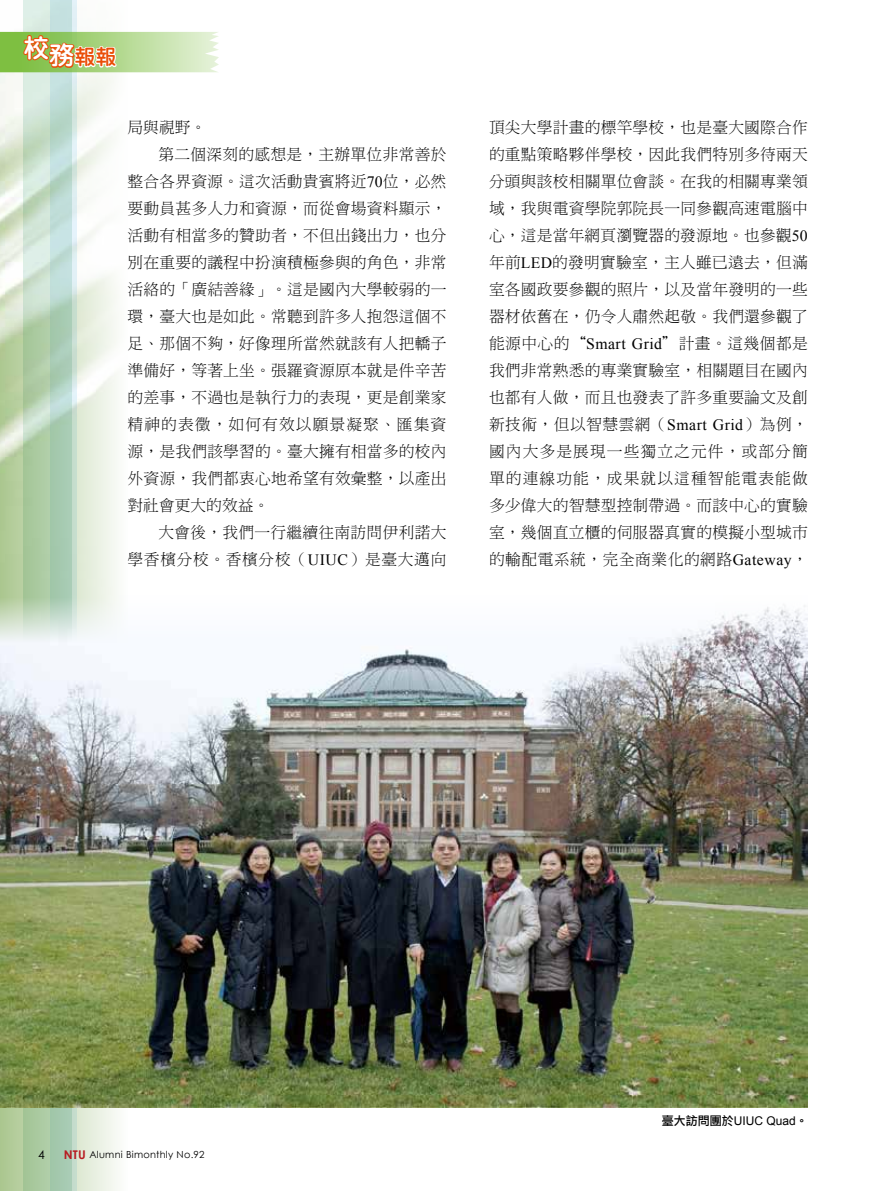
<style>
.page{position:relative;width:893px;height:1191px;background:#fff}
.page>*{position:absolute;margin:0;border:0;box-sizing:border-box;transform-origin:0 0}
.t1{font:25.5px "DF Yuan Std W8";color:#fff}
.t2{font:15.75px/27px "DF Ming Std W3";letter-spacing:.015em;color:#000;text-align:justify}
.t3{font:15.75px "DF Ming Std W3";letter-spacing:.04em;color:#000}
.t4{font:15.75px "DF Ming Std W3";letter-spacing:.07em;color:#000}
.t5{font:12px "Arial";color:#000}
.t6{font:12px "Century Gothic";color:#000}
.t7{font:9.75px "Century Gothic";letter-spacing:.025em;color:#000}
.s1{font-family:"Times New Roman"}
.s2{font-weight:700;font-size:12px;color:#b81c22}
.s3{font-family:"DF Li Hei Std W5"}
</style>
<div class="page">
<img style="left:0;top:72px;width:128px;height:1119px">
<svg style="left:23px;top:0;width:27px;height:1191px;background:#bcd6b8"></svg>
<svg style="left:50px;top:0;width:27px;height:1191px;background:#b6d5c6"></svg>
<svg style="left:0;top:24px;width:219px;height:48px"></svg>
<img style="left:0;top:595px;width:808px;height:512px">
<h1 class="t1" style="left:23px;top:38px;width:94px">校務<sub>報報</sub></h1>
<p class="t2" style="left:128px;top:113px;width:80px">局與視野。</p>
<p class="t2" style="left:159px;top:140px;width:289px">第二個深刻的感想是，主辦單位非常善於</p>
<p class="t2" style="left:128px;top:167px;width:320px">整合各界資源。這次活動貴賓將近<span class="s1">70</span>位，必然</p>
<p class="t2" style="left:128px;top:194px;width:320px">要動員甚多人力和資源，而從會場資料顯示，</p>
<p class="t2" style="left:128px;top:221px;width:320px">活動有相當多的贊助者，不但出錢出力，也分</p>
<p class="t2" style="left:128px;top:248px;width:320px">別在重要的議程中扮演積極參與的角色，非常</p>
<p class="t2" style="left:128px;top:275px;width:320px">活絡的「廣結善緣」。這是國內大學較弱的一</p>
<p class="t2" style="left:128px;top:302px;width:320px">環，臺大也是如此。常聽到許多人抱怨這個不</p>
<p class="t2" style="left:128px;top:329px;width:320px">足、那個不夠，好像理所當然就該有人把轎子</p>
<p class="t2" style="left:128px;top:356px;width:320px">準備好，等著上坐。張羅資源原本就是件辛苦</p>
<p class="t2" style="left:128px;top:383px;width:320px">的差事，不過也是執行力的表現，更是創業家</p>
<p class="t4" style="left:128px;top:415px;width:320px">精神的表徵，如何有效以願景凝聚、匯集資</p>
<p class="t2" style="left:128px;top:437px;width:320px">源，是我們該學習的。臺大擁有相當多的校內</p>
<p class="t2" style="left:128px;top:464px;width:320px">外資源，我們都衷心地希望有效彙整，以產出</p>
<p class="t2" style="left:128px;top:491px;width:143px">對社會更大的效益。</p>
<p class="t2" style="left:159px;top:518px;width:289px">大會後，我們一行繼續往南訪問伊利諾大</p>
<p class="t3" style="left:128px;top:550px;width:320px">學香檳分校。香檳分校（<span class="s1">UIUC</span>）是臺大邁向</p>
<p class="t2" style="left:489px;top:113px;width:320px">頂尖大學計畫的標竿學校，也是臺大國際合作的重點策略夥伴學校，因此我們特別多待兩天分頭與該校相關單位會談。在我的相關專業領域，我與電資學院郭院長一同參觀高速電腦中心，這是當年網頁瀏覽器的發源地。也參觀<span class="s1">50</span>年前<span class="s1">LED</span>的發明實驗室，主人雖已遠去，但滿室各國政要參觀的照片，以及當年發明的一些器材依舊在，仍令人肅然起敬。我們還參觀了能源中心的“<span class="s1">Smart Grid</span>”計畫。這幾個都是我們非常熟悉的專業實驗室，相關題目在國內也都有人做，而且也發表了許多重要論文及創新技術，但以智慧雲網（<span class="s1">Smart Grid</span>）為例，國內大多是展現一些獨立之元件，或部分簡單的連線功能，成果就以這種智能電表能做多少偉大的智慧型控制帶過。而該中心的實驗室，幾個直立櫃的伺服器真實的模擬小型城市的輸配電系統，完全商業化的網路<span class="s1">Gateway</span>，</p>
<p class="t6" style="left:38px;top:1147px;width:8px">4</p>
<p class="t7" style="left:64px;top:1148px;width:142px"><span class="s2">NTU</span> Alumni Bimonthly No.92</p>
<p class="t5" style="left:662px;top:1112px;width:148px"><span class="s3">臺大訪問團於</span>UIUC Quad<span class="s3">。</span></p>
</div>
